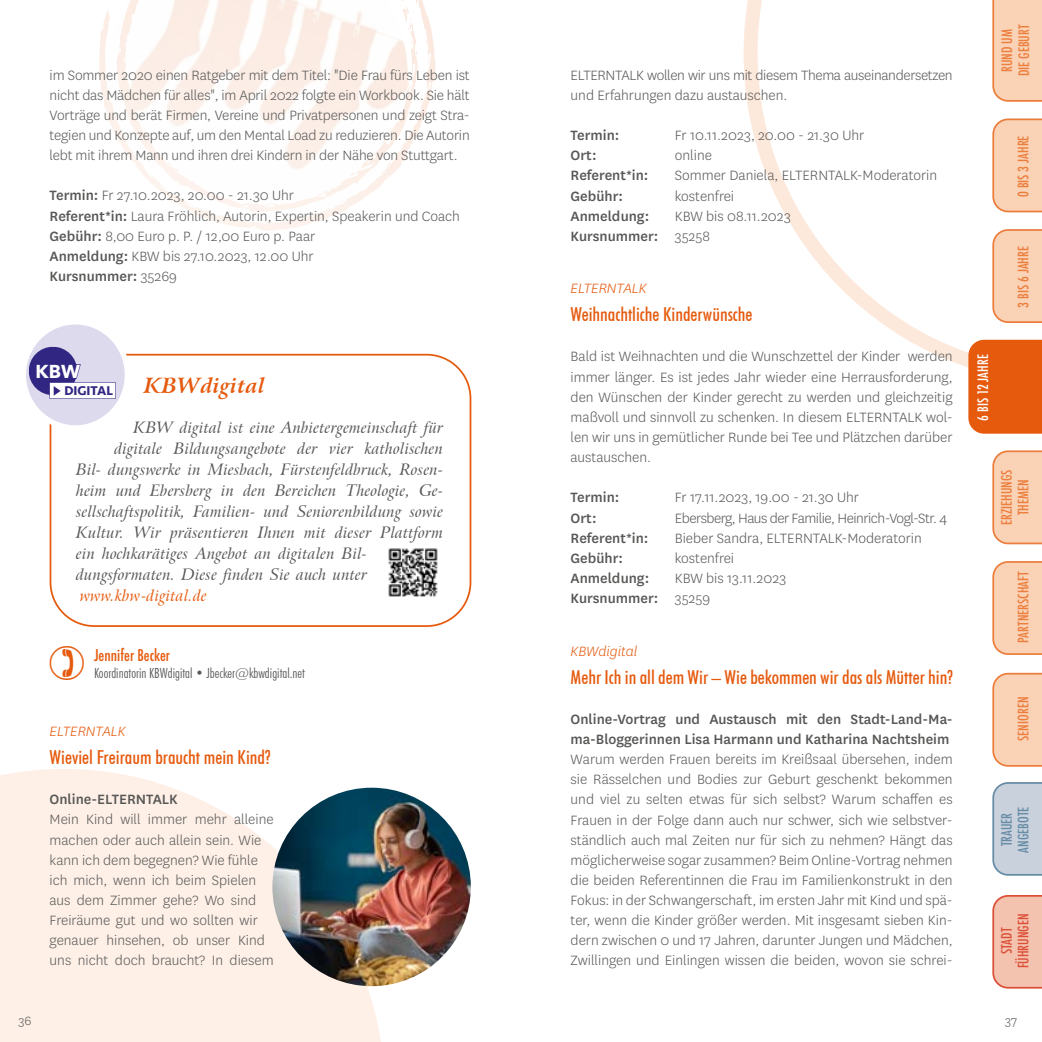
<style>
.page{position:relative;width:1042px;height:1042px;background:#fff}
.page>*{position:absolute;margin:0;border:0;box-sizing:border-box;transform-origin:0 0}
.t1{font:italic 700 21px "Arrus BT";letter-spacing:.02em;color:#e65a0e}
.t2{font:500 condensed 19.25px "Futura BT";color:#e65a0e}
.t3{font:700 18.72px "Avenir Next";color:#fff}
.t4{font:300 15.75px/20.1px "National";color:#575756}
.t5{font:italic 15.75px "Arrus BT";letter-spacing:.01em;color:#575756}
.t6{font:500 15.75px/20.1px "National";color:#575756}
.t7{font:300 15.75px/20.1px "National";letter-spacing:-.02em;color:#575756}
.t8{font:300 15.75px "National";letter-spacing:-.03em;color:#575756}
.t9{font:italic 300 15.75px "National";color:#e65a0e}
.t10{font:italic 15.75px "Arrus BT";letter-spacing:.01em;color:#e65a0e}
.t11{font:500 condensed 15.75px "Futura";color:#e65a0e}
.t12{font:500 condensed 14px/16.8px "Futura";color:#ec7e3d;text-align:center}
.t13{font:300 condensed 14px "Futura BT";color:#575756}
.t14{font:500 condensed 14px/16.8px "Futura";color:#dc4f37;text-align:center}
.t15{font:500 condensed 14px/16.8px "Futura";color:#678ca6;text-align:center}
.t16{font:500 condensed 14px "Futura";color:#fff}
.t17{font:300 14px "National";color:#575756}
.t18{font:700 13.12px "Seravek";color:#312783}
.s1{font-weight:500}
</style>
<div class="page">
<svg style="left:743px;top:0;width:299px;height:368px"></svg>
<svg style="left:0;top:769px;width:385px;height:273px;background:#fef1e9"></svg>
<svg style="left:992px;top:0;width:50px;height:102px;background:#f9ceb1"></svg>
<svg style="left:992px;top:118px;width:50px;height:94px;background:#f9ceb0"></svg>
<svg style="left:992px;top:229px;width:50px;height:94px;background:#f9cdb0"></svg>
<div style="left:968px;top:340px;width:74px;height:94px;background:#e65a0e"></div>
<svg style="left:992px;top:450px;width:50px;height:94px;background:#f9ceb0"></svg>
<svg style="left:992px;top:561px;width:50px;height:94px;background:#f9cdb0"></svg>
<svg style="left:99px;top:0;width:337px;height:231px"></svg>
<svg style="left:116px;top:190px;width:301px;height:22px"></svg>
<img style="left:101px;top:14px;width:331px;height:176px">
<svg style="left:116px;top:0;width:301px;height:183px"></svg>
<img style="left:116px;top:0;width:78px;height:102px">
<svg style="left:399px;top:0;width:19px;height:56px"></svg>
<svg style="left:407px;top:80px;width:6px;height:24px"></svg>
<svg style="left:389px;top:133px;width:2px;height:7px"></svg>
<svg style="left:351px;top:172px;width:17px;height:17px"></svg>
<svg style="left:992px;top:673px;width:50px;height:94px;background:#f9ceb0"></svg>
<svg style="left:992px;top:895px;width:50px;height:93px;background:#f1bda9"></svg>
<svg style="left:992px;top:782px;width:50px;height:94px;background:#c4cdda"></svg>
<div style="left:50px;top:354px;width:421px;height:273px;border:2px solid #e65a0e;border-radius:44px"></div>
<div style="left:23px;top:322px;width:104px;height:106px;background:#dddaee;border-radius:50%"></div>
<div style="left:29px;top:347px;width:48px;height:48px;background:#312783;border-radius:50%"></div>
<svg style="left:49px;top:382px;width:67px;height:17px"></svg>
<div style="left:21px;top:319px;width:109px;height:111px;border:5px solid #fff;border-radius:50%"></div>
<img style="left:388px;top:549px;width:50px;height:48px">
<img style="left:272px;top:788px;width:199px;height:198px;border-radius:99px">
<p class="t4" style="left:50px;top:64px;width:422px;text-align:justify">im Sommer 2020 einen Ratgeber mit dem Titel: "Die Frau fürs Leben ist nicht das Mädchen für alles", im April 2022 folgte ein Workbook. Sie hält Vorträge und berät Firmen, Vereine und Privatpersonen und zeigt Stra&shy;tegien und Konzepte auf, um den Mental Load zu reduzieren. Die Autorin lebt mit ihrem Mann und ihren drei Kindern in der Nähe von Stuttgart.</p>
<p class="t4" style="left:50px;top:185px;width:412px"><span class="s1">Termin:</span> Fr 27.10.2023, 20.00 - 21.30 Uhr<br><span class="s1">Referent*in:</span> Laura Fröhlich, Autorin, Expertin, Speakerin und Coach <span class="s1">Gebühr:</span> 8,00 Euro p. P. / 12,00 Euro p. Paar<br><span class="s1">Anmeldung:</span> KBW bis 27.10.2023, 12.00 Uhr<br><span class="s1">Kursnummer:</span> 35269</p>
<p class="t3" style="left:35px;top:355px;width:47px">KBW</p>
<p class="t18" style="left:64px;top:380px;width:50px">DIGITAL</p>
<h1 class="t1" style="left:144px;top:372px;width:122px">KBWdigital</h1>
<p class="t5" style="left:134px;top:417px;width:311px">KBW digital ist eine Anbietergemeinschaft für</p>
<p class="t5" style="left:114px;top:438px;width:330px">digitale Bildungsangebote der vier katholischen</p>
<p class="t5" style="left:76px;top:459px;width:368px">Bil- dungswerke in Miesbach, Fürstenfeldbruck, Rosen-</p>
<p class="t5" style="left:76px;top:480px;width:368px">heim und Ebersberg in den Bereichen Theologie, Ge-</p>
<p class="t5" style="left:76px;top:501px;width:368px">sellschaftspolitik, Familien- und Seniorenbildung sowie</p>
<p class="t5" style="left:76px;top:522px;width:368px">Kultur. Wir präsentieren Ihnen mit dieser Plattform</p>
<p class="t5" style="left:76px;top:543px;width:292px">ein hochkarätiges Angebot an digitalen Bil-</p>
<p class="t5" style="left:76px;top:564px;width:292px">dungsformaten. Diese finden Sie auch unter</p>
<p class="t10" style="left:80px;top:585px;width:129px">www.kbw-digital.de</p>
<p class="t11" style="left:94px;top:645px;width:78px">Jennifer Becker</p>
<p class="t13" style="left:94px;top:665px;width:212px">Koordinatorin KBWdigital • Jbecker@kbwdigital.net</p>
<p class="t9" style="left:50px;top:722px;width:77px">ELTERNTALK</p>
<p class="t2" style="left:50px;top:745px;width:222px">Wieviel Freiraum braucht mein Kind?</p>
<p class="t6" style="left:50px;top:788px;width:130px">Online-ELTERNTALK</p>
<p class="t4" style="left:50px;top:809px;width:226px">Mein Kind will immer mehr alleine machen oder auch allein sein. Wie kann ich dem begegnen? Wie fühle ich mich, wenn ich beim Spielen aus dem Zimmer gehe? Wo sind<br>Freiräume gut und wo sollten wir genauer hinsehen, ob unser Kind uns nicht doch braucht? In diesem</p>
<p class="t7" style="left:570px;top:64px;width:383px">ELTERNTALK wollen wir uns mit diesem Thema auseinandersetzen und Erfahrungen dazu austauschen.</p>
<p class="t6" style="left:570px;top:124px;width:50px">Termin:</p>
<p class="t4" style="left:675px;top:125px;width:191px">Fr 10.11.2023, 20.00 - 21.30 Uhr</p>
<p class="t6" style="left:570px;top:144px;width:28px">Ort:</p>
<p class="t4" style="left:675px;top:145px;width:39px">online</p>
<p class="t6" style="left:570px;top:165px;width:79px">Referent*in:</p>
<p class="t4" style="left:675px;top:165px;width:264px">Sommer Daniela, ELTERNTALK-Moderatorin</p>
<p class="t6" style="left:570px;top:185px;width:54px">Gebühr:</p>
<p class="t4" style="left:675px;top:185px;width:61px">kostenfrei</p>
<p class="t6" style="left:570px;top:205px;width:80px">Anmeldung:</p>
<p class="t4" style="left:570px;top:205px;width:222px;text-indent:104px">KBW bis 08.11.2023<br><span class="s1">Kursnummer:</span> 35258</p>
<p class="t9" style="left:570px;top:279px;width:77px">ELTERNTALK</p>
<p class="t2" style="left:570px;top:303px;width:183px">Weihnachtliche Kinderwünsche</p>
<p class="t4" style="left:570px;top:346px;width:383px;text-align:justify">Bald ist Weihnachten und die Wunschzettel der Kinder werden immer länger. Es ist jedes Jahr wieder eine Herrausforderung, den Wünschen der Kinder gerecht zu werden und gleichzeitig maßvoll und sinnvoll zu schenken. In diesem ELTERNTALK wol&shy;len wir uns in gemütlicher Runde bei Tee und Plätzchen darüber austauschen.</p>
<p class="t6" style="left:570px;top:486px;width:50px">Termin:</p>
<p class="t4" style="left:675px;top:487px;width:186px">Fr 17.11.2023, 19.00 - 21.30 Uhr</p>
<p class="t6" style="left:570px;top:507px;width:28px">Ort:</p>
<p class="t8" style="left:675px;top:508px;width:274px">Ebersberg, Haus der Familie, Heinrich-Vogl-Str. 4</p>
<p class="t6" style="left:570px;top:527px;width:79px">Referent*in:</p>
<p class="t4" style="left:675px;top:527px;width:249px">Bieber Sandra, ELTERNTALK-Moderatorin</p>
<p class="t6" style="left:570px;top:547px;width:54px">Gebühr:</p>
<p class="t4" style="left:675px;top:547px;width:61px">kostenfrei</p>
<p class="t6" style="left:570px;top:567px;width:80px">Anmeldung:</p>
<p class="t4" style="left:570px;top:567px;width:217px;text-indent:104px">KBW bis 13.11.2023<br><span class="s1">Kursnummer:</span> 35259</p>
<p class="t9" style="left:570px;top:641px;width:68px">KBWdigital</p>
<p class="t2" style="left:570px;top:665px;width:384px">Mehr Ich in all dem Wir – Wie bekommen wir das als Mütter hin?</p>
<p class="t6" style="left:570px;top:708px;width:383px">Online-Vortrag und Austausch mit den Stadt-Land-Ma&shy;ma-Bloggerinnen Lisa Harmann und Katharina Nachtsheim</p>
<p class="t4" style="left:570px;top:749px;width:383px;text-align:justify">Warum werden Frauen bereits im Kreißsaal übersehen, indem sie Rässelchen und Bodies zur Geburt geschenkt bekommen und viel zu selten etwas für sich selbst? Warum schaffen es Frauen in der Folge dann auch nur schwer, sich wie selbstver&shy;ständlich auch mal Zeiten nur für sich zu nehmen? Hängt das möglicherweise sogar zusammen? Beim Online-Vortrag nehmen die beiden Referentinnen die Frau im Familienkonstrukt in den Fokus: in der Schwangerschaft, im ersten Jahr mit Kind und spä&shy;ter, wenn die Kinder größer werden. Mit insgesamt sieben Kin&shy;dern zwischen 0 und 17 Jahren, darunter Jungen und Mädchen, Zwillingen und Einlingen wissen die beiden, wovon sie schrei-</p>
<p class="t12" style="left:998px;top:76px;width:54px;rotate:-90deg">RUND UM<br>DIE GEBURT</p>
<p class="t12" style="left:1015px;top:197px;width:63px;rotate:-90deg">0 BIS 3 JAHRE</p>
<p class="t16" style="left:974px;top:421px;width:68px;rotate:-90deg">6 BIS 12 JAHRE</p>
<p class="t12" style="left:1015px;top:308px;width:63px;rotate:-90deg">3 BIS 6 JAHRE</p>
<p class="t12" style="left:998px;top:525px;width:57px;rotate:-90deg">ERZIEHUNGS<br>THEMEN</p>
<p class="t12" style="left:1015px;top:643px;width:73px;rotate:-90deg">PARTNERSCHAFT</p>
<p class="t12" style="left:1015px;top:741px;width:46px;rotate:-90deg">SENIOREN</p>
<p class="t15" style="left:998px;top:852px;width:48px;rotate:-90deg">TRAUER<br>ANGEBOTE</p>
<p class="t14" style="left:998px;top:968px;width:56px;rotate:-90deg">STADT<br>FÜHRUNGEN</p>
<p class="t17" style="left:18px;top:1012px;width:14px">36</p>
<p class="t17" style="left:1005px;top:1012px;width:14px">37</p>
</div>
